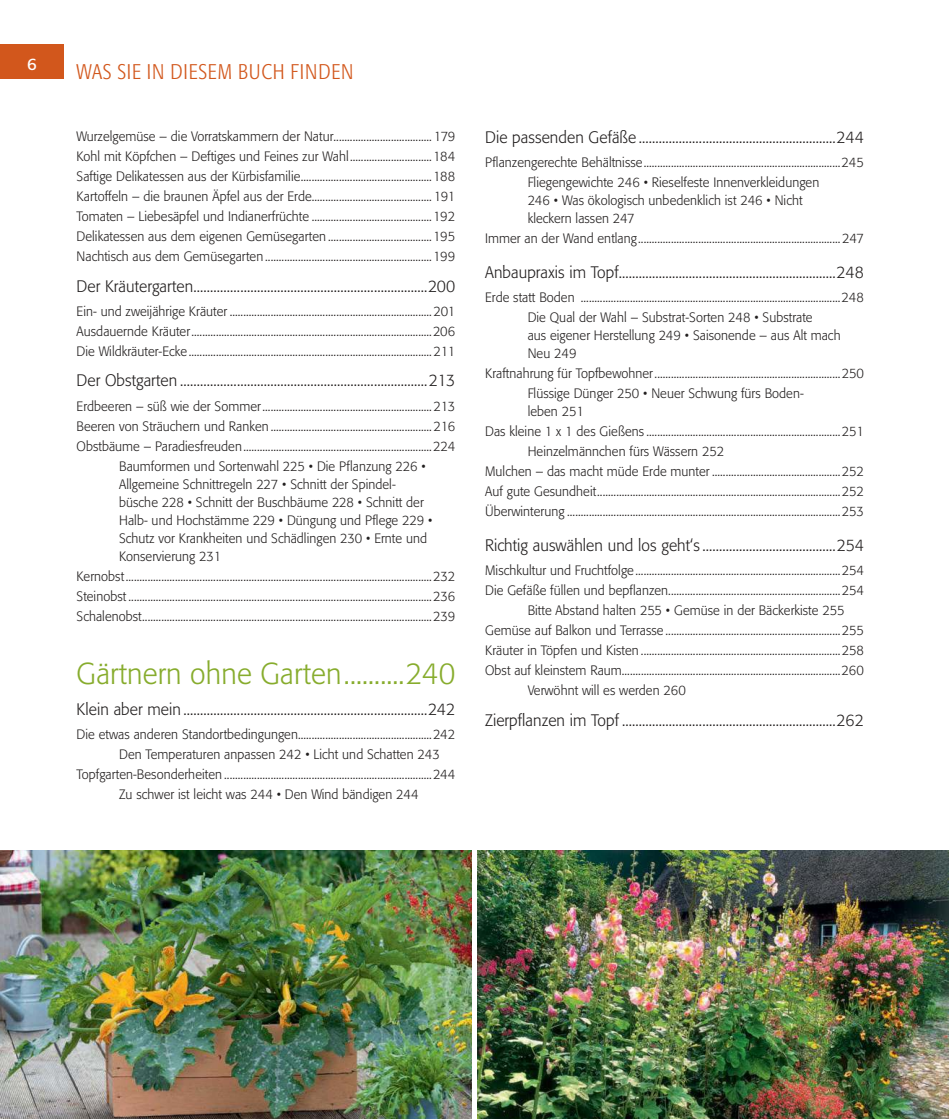
<style>
.page{position:relative;width:949px;height:1119px;background:#fff}
.page>*{position:absolute;margin:0;border:0;box-sizing:border-box;transform-origin:0 0}
.t1{font:300 30px "Formata";letter-spacing:.005em;color:#87ac2d;scale:.95 1}
.t2{font:300 condensed 21px "Formata";letter-spacing:.045em;color:#d2571c}
.t3{font:300 16.5px "Formata";letter-spacing:.005em;color:#221f1f;scale:.95 1}
.t4{font:16.5px "Formata";color:#fff}
.t5{font:300 13.5px/20px "Formata";letter-spacing:.005em;color:#221f1f;scale:.95 1}
</style>
<div class="page">
<div style="left:0;top:45px;width:64px;height:34px;background:#d2571c"></div>
<img style="left:0;top:850px;width:472px;height:268px">
<img style="left:477px;top:850px;width:471px;height:268px">
<p class="t4" style="left:27px;top:57px;width:11px">6</p>
<h2 class="t2" style="left:77px;top:63px;width:278px">WAS SIE IN DIESEM BUCH FINDEN</h2>
<p class="t5" style="left:77px;top:127px;width:400px;text-align:justify">Wurzelgemüse – die Vorratskammern der Natur....................................179<br>Kohl mit Köpfchen – Deftiges und Feines zur Wahl..............................184<br>Saftige Delikatessen aus der Kürbisfamilie................................................188<br>Kartoffeln – die braunen Äpfel aus der Erde............................................191<br>Tomaten – Liebesäpfel und Indianerfrüchte ............................................192<br>Delikatessen aus dem eigenen Gemüsegarten ......................................195<br>Nachtisch aus dem Gemüsegarten .............................................................199</p>
<p class="t3" style="left:77px;top:277px;width:400px">Der Kräutergarten......................................................................200</p>
<p class="t5" style="left:77px;top:302px;width:400px;text-align:justify">Ein- und zweijährige Kräuter ..........................................................................201<br>Ausdauernde Kräuter........................................................................................206<br>Die Wildkräuter-Ecke.........................................................................................211</p>
<p class="t3" style="left:77px;top:372px;width:400px">Der Obstgarten ..........................................................................213</p>
<p class="t5" style="left:77px;top:396px;width:400px">Erdbeeren – süß wie der Sommer..............................................................213</p>
<p class="t5" style="left:77px;top:416px;width:400px">Beeren von Sträuchern und Ranken ...........................................................216</p>
<p class="t5" style="left:77px;top:436px;width:400px">Obstbäume – Paradiesfreuden.....................................................................224</p>
<p class="t5" style="left:119px;top:456px;width:324px">Baumformen und Sortenwahl 225 • Die Pflanzung 226 •</p>
<p class="t5" style="left:119px;top:475px;width:331px;line-height:18px">Allgemeine Schnittregeln 227 • Schnitt der Spindel&shy;büsche 228 • Schnitt der Buschbäume 228 • Schnitt der Halb- und Hochstämme 229 • Düngung und Pflege 229 • Schutz vor Krankheiten und Schädlingen 230 • Ernte und Konservierung 231</p>
<p class="t5" style="left:77px;top:566px;width:400px;text-align:justify">Kernobst................................................................................................................232<br>Steinobst ...............................................................................................................236<br>Schalenobst..........................................................................................................239</p>
<h1 class="t1" style="left:77px;top:658px;width:400px">Gärtnern ohne Garten..........240</h1>
<p class="t3" style="left:77px;top:701px;width:400px">Klein aber mein .........................................................................242</p>
<p class="t5" style="left:77px;top:725px;width:400px">Die etwas anderen Standortbedingungen.................................................242</p>
<p class="t5" style="left:119px;top:745px;width:339px">Den Temperaturen anpassen 242 • Licht und Schatten 243</p>
<p class="t5" style="left:77px;top:765px;width:400px">Topfgarten-Besonderheiten ............................................................................244</p>
<p class="t5" style="left:119px;top:785px;width:316px">Zu schwer ist leicht was 244 • Den Wind bändigen 244</p>
<p class="t3" style="left:485px;top:129px;width:400px">Die passenden Gefäße ...........................................................244</p>
<p class="t5" style="left:485px;top:153px;width:400px;text-align:center">Pflanzengerechte Behältnisse........................................................................245<br>Fliegengewichte 246 • Rieselfeste Innenverkleidungen</p>
<p class="t5" style="left:527px;top:192px;width:291px;line-height:18px">246 • Was ökologisch unbedenklich ist 246 • Nicht kleckern lassen 247</p>
<p class="t5" style="left:485px;top:229px;width:400px">Immer an der Wand entlang..........................................................................247</p>
<p class="t3" style="left:485px;top:264px;width:400px">Anbaupraxis im Topf.................................................................248</p>
<p class="t5" style="left:527px;top:288px;width:355px;text-indent:-43px">Erde statt Boden ...............................................................................................248<br>Die Qual der Wahl – Substrat-Sorten 248 • Substrate</p>
<p class="t5" style="left:527px;top:327px;width:331px;line-height:18px">aus eigener Herstellung 249 • Saisonende – aus Alt mach<br>Neu 249</p>
<p class="t5" style="left:527px;top:364px;width:355px;text-indent:-43px">Kraftnahrung für Topfbewohner....................................................................250<br>Flüssige Dünger 250 • Neuer Schwung fürs Boden-</p>
<p class="t5" style="left:527px;top:402px;width:61px">leben 251</p>
<p class="t5" style="left:485px;top:422px;width:400px">Das kleine 1 x 1 des Gießens .......................................................................251</p>
<p class="t5" style="left:527px;top:442px;width:208px">Heinzelmännchen fürs Wässern 252</p>
<p class="t5" style="left:485px;top:462px;width:400px">Mulchen – das macht müde Erde munter ...............................................252</p>
<p class="t5" style="left:485px;top:482px;width:400px">Auf gute Gesundheit.........................................................................................252</p>
<p class="t5" style="left:485px;top:502px;width:400px">Überwinterung ....................................................................................................253</p>
<p class="t3" style="left:485px;top:537px;width:400px">Richtig auswählen und los geht‘s ........................................254</p>
<p class="t5" style="left:485px;top:561px;width:400px">Mischkultur und Fruchtfolge...........................................................................254</p>
<p class="t5" style="left:485px;top:581px;width:400px">Die Gefäße füllen und bepflanzen...............................................................254</p>
<p class="t5" style="left:527px;top:601px;width:335px">Bitte Abstand halten 255 • Gemüse in der Bäckerkiste 255</p>
<p class="t5" style="left:485px;top:621px;width:400px">Gemüse auf Balkon und Terrasse ................................................................255</p>
<p class="t5" style="left:485px;top:641px;width:400px">Kräuter in Töpfen und Kisten .........................................................................258</p>
<p class="t5" style="left:485px;top:661px;width:400px">Obst auf kleinstem Raum................................................................................260</p>
<p class="t5" style="left:527px;top:681px;width:168px">Verwöhnt will es werden 260</p>
<p class="t3" style="left:485px;top:711px;width:400px">Zierpflanzen im Topf ................................................................262</p>
</div>
